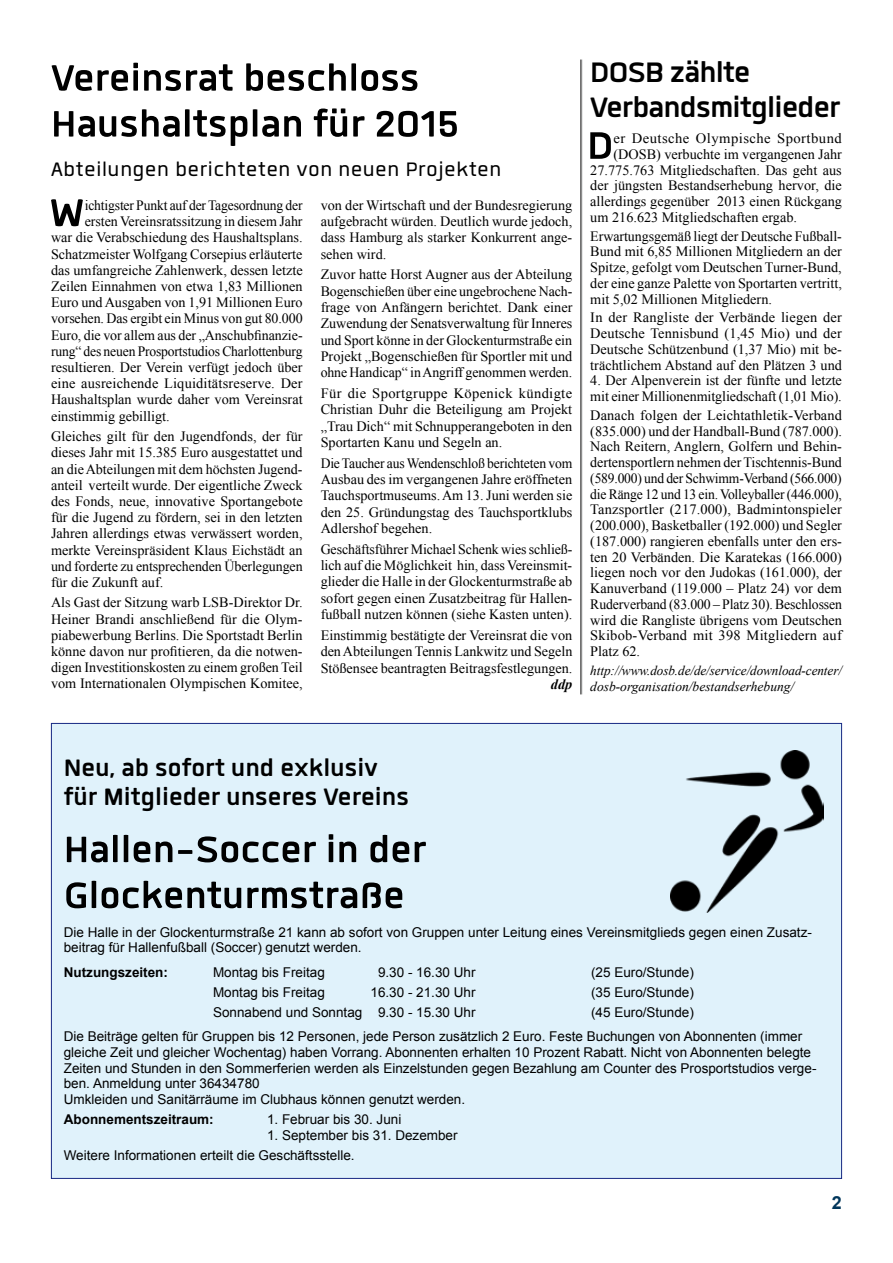
<style>
.page{position:relative;width:893px;height:1263px;background:#fff}
.page>*{position:absolute;margin:0;border:0;box-sizing:border-box;transform-origin:0 0}
.t1{font:700 54px "Quan";color:#000}
.t2{font:700 52.95px "Quan";color:#000}
.t3{font:700 51px/45.9px "Quan";color:#000}
.t4{font:700 39px/35.1px "Quan";letter-spacing:-.02em;color:#000}
.t5{font:700 33px/29.7px "Quan";color:#000}
.t6{font:27px "Quan";letter-spacing:.03em;color:#000}
.t7{font:700 18px "Arial";color:#00365b}
.t8{font:14.25px/15.8px "Times New Roman";color:#000;text-align:justify}
.t9{font:14.25px/16.4px "Times New Roman";color:#000;text-align:justify;scale:.96 1}
.t10{font:14.25px "Times New Roman";letter-spacing:.03em;color:#000}
.t11{font:italic 700 14.25px "Times New Roman";color:#000}
.t12{font:13.5px/15.8px "Arial";color:#000}
.t13{font:italic 13.5px/15.8px "Times New Roman";letter-spacing:-.005em;color:#000}
.t14{font:700 13.5px "Arial";color:#000}
</style>
<div class="page">
<div style="left:51px;top:723px;width:791px;height:455px;background:#e0f2fb"></div>
<img style="left:671px;top:751px;width:152px;height:161px">
<hr style="left:581px;top:60px;width:1px;height:634px;background:#000">
<h3 class="t3" style="left:51px;top:54px;width:410px">Vereinsrat beschloss<br>Haushaltsplan für 2015</h3>
<h3 class="t6" style="left:51px;top:157px;width:452px">Abteilungen berichteten von neuen Projekten</h3>
<h1 class="t1" style="left:49px;top:187px;width:37px">W</h1>
<p class="t9" style="left:85px;top:197px;width:228px">ichtigster Punkt auf der Tagesordnung der</p>
<p class="t8" style="left:85px;top:213px;width:219px">ersten Vereinsratssitzung in diesem Jahr</p>
<p class="t8" style="left:51px;top:230px;width:253px">war die Verabschiedung des Haushaltsplans.</p>
<p class="t8" style="left:51px;top:246px;width:253px">Schatzmeister Wolfgang Corsepius erläuterte</p>
<p class="t8" style="left:51px;top:262px;width:253px">das umfangreiche Zahlenwerk, dessen letzte</p>
<p class="t8" style="left:51px;top:278px;width:253px">Zeilen Einnahmen von etwa 1,83 Millionen</p>
<p class="t8" style="left:51px;top:294px;width:253px">Euro und Ausgaben von 1,91 Millionen Euro</p>
<p class="t8" style="left:51px;top:311px;width:253px">vorsehen. Das ergibt ein Minus von gut 80.000</p>
<p class="t8" style="left:51px;top:327px;width:253px">Euro, die vor allem aus der „Anschubfinanzie-</p>
<p class="t9" style="left:51px;top:343px;width:263px">rung“ des neuen Prosportstudios Charlottenburg</p>
<p class="t8" style="left:51px;top:359px;width:253px">resultieren. Der Verein verfügt jedoch über</p>
<p class="t8" style="left:51px;top:375px;width:253px">eine ausreichende Liquiditätsreserve. Der</p>
<p class="t8" style="left:51px;top:392px;width:253px">Haushaltsplan wurde daher vom Vereinsrat</p>
<p class="t8" style="left:51px;top:408px;width:120px">einstimmig gebilligt.</p>
<p class="t8" style="left:51px;top:428px;width:253px;line-height:16.2px">Gleiches gilt für den Jugendfonds, der für dieses Jahr mit 15.385 Euro ausgestattet und an die Abteilungen mit dem höchsten Jugend&shy;anteil verteilt wurde. Der eigentliche Zweck des Fonds, neue, innovative Sportangebote für die Jugend zu fördern, sei in den letzten Jahren allerdings etwas verwässert worden, merkte Vereinspräsident Klaus Eichstädt an und forderte zu entsprechenden Überlegungen für die Zukunft auf.</p>
<p class="t8" style="left:51px;top:594px;width:253px;line-height:16.2px">Als Gast der Sitzung warb LSB-Direktor Dr.<br>Heiner Brandi anschließend für die Olym&shy;piabewerbung Berlins. Die Sportstadt Berlin könne davon nur profitieren, da die notwen&shy;digen Investitionskosten zu einem großen Teil vom Internationalen Olympischen Komitee,</p>
<p class="t8" style="left:321px;top:197px;width:253px;line-height:16.2px">von der Wirtschaft und der Bundesregierung aufgebracht würden. Deutlich wurde jedoch, dass Hamburg als starker Konkurrent ange&shy;sehen wird.</p>
<p class="t8" style="left:321px;top:266px;width:253px;line-height:16.4px">Zuvor hatte Horst Augner aus der Abteilung Bogenschießen über eine ungebrochene Nach&shy;frage von Anfängern berichtet. Dank einer Zuwendung der Senatsverwaltung für Inneres und Sport könne in der Glockenturmstraße ein Projekt „Bogenschießen für Sportler mit und ohne Handicap“ in Angriff genommen werden.</p>
<p class="t8" style="left:321px;top:385px;width:253px;line-height:16.4px">Für die Sportgruppe Köpenick kündigte Christian Duhr die Beteiligung am Projekt „Trau Dich“ mit Schnupperangeboten in den Sportarten Kanu und Segeln an.</p>
<p class="t9" style="left:321px;top:455px;width:264px">Die Taucher aus Wendenschloß berichteten vom Ausbau des im vergangenen Jahre eröffneten Tauchsportmuseums. Am 13. Juni werden sie den 25. Gründungstag des Tauchsportklubs Adlershof begehen.</p>
<p class="t8" style="left:321px;top:541px;width:253px;line-height:16.4px">Geschäftsführer Michael Schenk wies schließ&shy;lich auf die Möglichkeit hin, dass Vereinsmit&shy;glieder die Halle in der Glockenturmstraße ab sofort gegen einen Zusatzbeitrag für Hallen&shy;fußball nutzen können (siehe Kasten unten).</p>
<p class="t8" style="left:321px;top:627px;width:253px;line-height:16.4px">Einstimmig bestätigte der Vereinsrat die von den Abteilungen Tennis Lankwitz und Segeln Stößensee beantragten Beitragsfestlegungen.</p>
<p class="t11" style="left:551px;top:674px;width:23px">ddp</p>
<h3 class="t4" style="left:590px;top:54px;width:251px">DOSB zählte<br>Verbandsmitglieder</h3>
<h2 class="t2" style="left:587px;top:120px;width:28px">D</h2>
<p class="t10" style="left:613px;top:129px;width:230px">er Deutsche Olympische Sportbund</p>
<p class="t8" style="left:613px;top:146px;width:230px">(DOSB) verbuchte im vergangenen Jahr</p>
<p class="t8" style="left:590px;top:162px;width:253px">27.775.763 Mitgliedschaften. Das geht aus</p>
<p class="t8" style="left:590px;top:177px;width:253px">der jüngsten Bestandserhebung hervor, die</p>
<p class="t8" style="left:590px;top:193px;width:253px">allerdings gegenüber 2013 einen Rückgang</p>
<p class="t8" style="left:590px;top:209px;width:208px">um 216.623 Mitgliedschaften ergab.</p>
<p class="t8" style="left:590px;top:228px;width:253px">Erwartungsgemäß liegt der Deutsche Fußball-Bund mit 6,85 Millionen Mitgliedern an der Spitze, gefolgt vom Deutschen Turner-Bund, der eine ganze Palette von Sportarten vertritt, mit 5,02 Millionen Mitgliedern.</p>
<p class="t8" style="left:590px;top:309px;width:253px">In der Rangliste der Verbände liegen der Deutsche Tennisbund (1,45 Mio) und der Deutsche Schützenbund (1,37 Mio) mit be&shy;trächtlichem Abstand auf den Plätzen 3 und</p>
<p class="t8" style="left:590px;top:372px;width:253px">4. Der Alpenverein ist der fünfte und letzte mit einer Millionenmitgliedschaft (1,01 Mio).</p>
<p class="t8" style="left:590px;top:407px;width:253px">Danach folgen der Leichtathletik-Verband (835.000) und der Handball-Bund (787.000).<br>Nach Reitern, Anglern, Golfern und Behin&shy;dertensportlern nehmen der Tischtennis-Bund (589.000) und der Schwimm-Verband (566.000) die Ränge 12 und 13 ein. Volleyballer (446.000), Tanzsportler (217.000), Badmintonspieler (200.000), Basketballer (192.000) und Segler (187.000) rangieren ebenfalls unter den ers&shy;ten 20 Verbänden. Die Karatekas (166.000) liegen noch vor den Judokas (161.000), der Kanuverband (119.000 – Platz 24) vor dem Ruderverband (83.000 – Platz 30). Beschlossen wird die Rangliste übrigens vom Deutschen Skibob-Verband mit 398 Mitgliedern auf Platz 62.</p>
<p class="t13" style="left:590px;top:662px;width:253px">http://www.dosb.de/de/service/download-center/ dosb-organisation/bestandserhebung/</p>
<h3 class="t5" style="left:64px;top:752px;width:347px">Neu, ab sofort und exklusiv für Mitglieder unseres Vereins</h3>
<h3 class="t3" style="left:64px;top:826px;width:364px">Hallen-Soccer in der<br>Glockenturmstraße</h3>
<p class="t12" style="left:64px;top:924px;width:750px">Die Halle in der Glockenturmstraße 21 kann ab sofort von Gruppen unter Leitung eines Vereinsmitglieds gegen einen Zusatz&shy;beitrag für Hallenfußball (Soccer) genutzt werden.</p>
<p class="t14" style="left:64px;top:963px;width:106px">Nutzungszeiten:</p>
<p class="t12" style="left:213px;top:964px;width:113px">Montag bis Freitag</p>
<p class="t12" style="left:378px;top:964px;width:99px">9.30 - 16.30 Uhr</p>
<p class="t12" style="left:591px;top:964px;width:104px">(25 Euro/Stunde)</p>
<p class="t12" style="left:213px;top:984px;width:113px">Montag bis Freitag</p>
<p class="t12" style="left:370px;top:984px;width:107px">16.30 - 21.30 Uhr</p>
<p class="t12" style="left:591px;top:984px;width:104px">(35 Euro/Stunde)</p>
<p class="t12" style="left:213px;top:1004px;width:264px">Sonnabend und Sonntag 9.30 - 15.30 Uhr</p>
<p class="t12" style="left:64px;top:1000px;width:740px;line-height:24.3px;text-indent:527px">(45 Euro/Stunde)<br>Die Beiträge gelten für Gruppen bis 12 Personen, jede Person zusätzlich 2 Euro. Feste Buchungen von Abonnenten (immer</p>
<p class="t12" style="left:64px;top:1044px;width:754px">gleiche Zeit und gleicher Wochentag) haben Vorrang. Abonnenten erhalten 10 Prozent Rabatt. Nicht von Abonnenten belegte Zeiten und Stunden in den Sommerferien werden als Einzelstunden gegen Bezahlung am Counter des Prosportstudios verge&shy;ben. Anmeldung unter 36434780<br>Umkleiden und Sanitärräume im Clubhaus können genutzt werden.</p>
<p class="t14" style="left:64px;top:1110px;width:152px">Abonnementszeitraum:</p>
<p class="t12" style="left:267px;top:1112px;width:136px">1. Februar bis 30. Juni</p>
<p class="t12" style="left:64px;top:1125px;width:395px;line-height:20px;text-indent:203px">1. September bis 31. Dezember<br>Weitere Informationen erteilt die Geschäftsstelle.</p>
<p class="t7" style="left:832px;top:1190px;width:12px">2</p>
</div>
